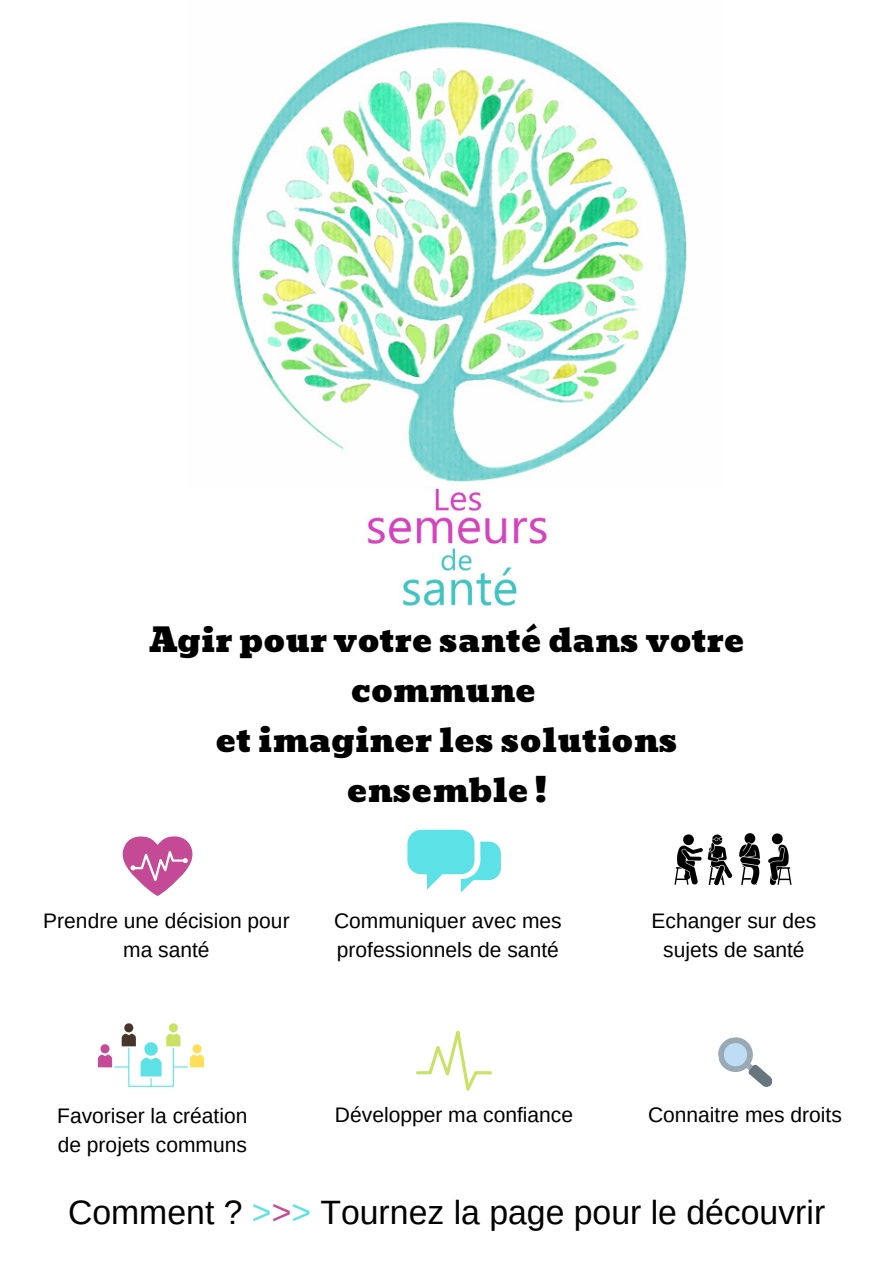
<style>
.page{position:relative;width:893px;height:1263px;background:#fff}
.page>*{position:absolute;margin:0;border:0;box-sizing:border-box;transform-origin:0 0}
.t1{font:33.75px "Arimo";color:#000}
.t2{font:32.78px/50.1px "Bevan";color:#000;text-align:center}
.t3{font:21px/29.1px "Arimo";color:#000;text-align:center}
.s1{color:#5ce1e6}
.s2{color:#c44a95}
</style>
<div class="page">
<svg style="left:123px;top:836px;width:69px;height:60px"></svg>
<svg style="left:407px;top:830px;width:94px;height:63px"></svg>
<svg style="left:718px;top:1037px;width:54px;height:50px"></svg>
<svg style="left:416px;top:1030px;width:76px;height:61px"></svg>
<img style="left:98px;top:1023px;width:107px;height:64px">
<img style="left:674px;top:833px;width:118px;height:53px">
<img style="left:367px;top:489px;width:180px;height:117px">
<img style="left:231px;top:22px;width:456px;height:460px">
<p class="t2" style="left:149px;top:615px;width:597px">Agir pour votre santé dans votre commune</p>
<p class="t2" style="left:216px;top:715px;width:463px">et imaginer les solutions ensemble !</p>
<p class="t3" style="left:43px;top:906px;width:248px">Prendre une décision pour ma santé</p>
<p class="t3" style="left:334px;top:906px;width:229px;line-height:29.3px;text-align:left">Communiquer avec mes professionnels de santé</p>
<p class="t3" style="left:651px;top:906px;width:166px">Echanger sur des sujets de santé</p>
<p class="t3" style="left:57px;top:1101px;width:192px">Favoriser la création</p>
<p class="t3" style="left:335px;top:1100px;width:240px">Développer ma confiance</p>
<p class="t3" style="left:648px;top:1100px;width:195px">Connaitre mes droits</p>
<p class="t3" style="left:58px;top:1130px;width:191px">de projets communs</p>
<p class="t1" style="left:68px;top:1194px;width:758px">Comment ? <span class="s1">&gt;</span><span class="s2">&gt;</span><span class="s1">&gt;</span> Tournez la page pour le découvrir</p>
</div>
